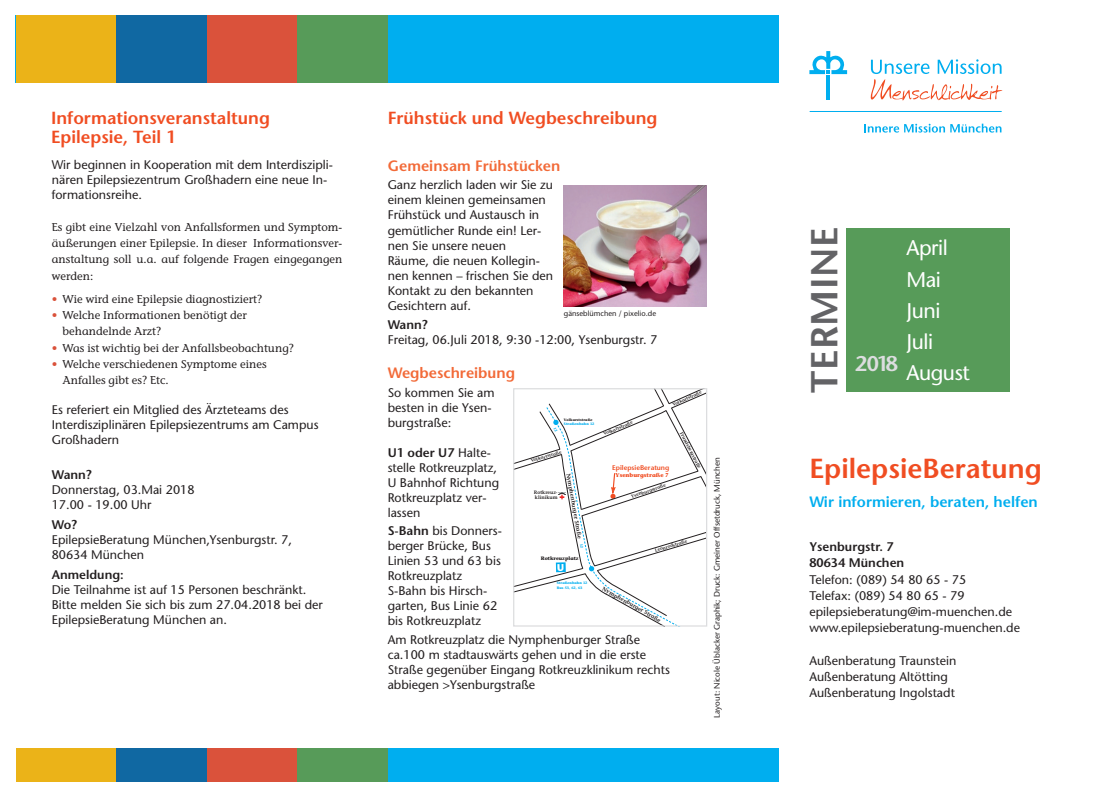
<style>
.page{position:relative;width:1105px;height:797px;background:#fff}
.page>*{position:absolute;margin:0;border:0;box-sizing:border-box;transform-origin:0 0}
.t1{font:600 37.5px "Stone Sans";letter-spacing:.015em;color:#636366}
.t2{font:600 27.5px "Stone Sans";color:#f04d22}
.t3{font:21.25px/31.2px "Stone Sans";letter-spacing:-.02em;color:#fff}
.t4{font:600 21.25px "Stone Sans";color:#dcdddf}
.t5{font:600 17.5px/18.8px "Stone Sans";color:#f04d22}
.t6{font:600 15px "Stone Sans";color:#f26a38}
.t7{font:600 15px "Stone Sans";color:#00aeef}
.t8{font:12.5px/15px "Stone Sans";color:#231f20}
.t9{font:600 12.5px/16.2px "Stone Sans";color:#231f20}
.t10{font:11.25px/16.2px "Stone Informal";color:#231f20}
.t11{font:8.12px "Stone Sans";color:#231f20}
.t12{font:7.5px "Stone Sans";color:#231f20}
.t13{font:600 6.75px "Stone Sans";color:#f04d22}
.t14{font:600 5.62px "Stone Informal";color:#231f20}
.t15{font:700 5.62px "Stone Informal";letter-spacing:-.005em;color:#f04d22}
.t16{font:600 4.88px/5.1px "Stone Informal";color:#231f20}
.t17{font:700 4.88px "Stone Informal";color:#231f20}
.t18{font:600 4.62px "Stone Informal";color:#231f20}
.t19{font:600 4.5px "Stone Informal";color:#231f20;scale:1.05 1}
.t20{font:700 3.5px/4.2px "Stone Informal";color:#00aeef}
.t21{font:700 3.5px "Stone Informal";color:#231f20}
.s1{color:#da523b}
.s2{font-weight:600}
</style>
<div class="page">
<div style="left:846px;top:228px;width:163px;height:163px;background:#579b59"></div>
<div style="left:228px;top:747px;width:551px;height:34px;background:#00aeef"></div>
<div style="left:16px;top:747px;width:101px;height:34px;background:#ebb318"></div>
<div style="left:207px;top:747px;width:90px;height:34px;background:#da523b"></div>
<div style="left:117px;top:747px;width:90px;height:34px;background:#1068a2"></div>
<div style="left:297px;top:747px;width:91px;height:34px;background:#579b59"></div>
<div style="left:16px;top:16px;width:763px;height:67px;background:#00aeef"></div>
<div style="left:207px;top:16px;width:90px;height:67px;background:#da523b"></div>
<div style="left:16px;top:16px;width:101px;height:67px;background:#ebb318"></div>
<div style="left:117px;top:16px;width:90px;height:67px;background:#1068a2"></div>
<div style="left:297px;top:16px;width:90px;height:67px;background:#579b59"></div>
<svg style="left:864px;top:124px;width:137px;height:9px"></svg>
<hr style="left:810px;top:111px;width:192px;height:1px;background:#00aeef">
<svg style="left:871px;top:59px;width:131px;height:41px"></svg>
<svg style="left:809px;top:51px;width:38px;height:23px"></svg>
<hr style="left:826px;top:75px;width:4px;height:25px;background:#00aeef">
<img style="left:564px;top:186px;width:143px;height:120px">
<svg style="left:514px;top:389px;width:193px;height:237px"></svg>
<h3 class="t5" style="left:51px;top:109px;width:220px">Informationsveranstaltung<br>Epilepsie, Teil 1</h3>
<p class="t8" style="left:52px;top:158px;width:283px">Wir beginnen in Kooperation mit dem Interdiszipli&shy;nären Epilepsiezentrum Großhadern eine neue In&shy;formationsreihe.</p>
<p class="t10" style="left:52px;top:219px;width:292px;text-align:justify">Es gibt eine Vielzahl von Anfallsformen und Symptom&shy;äußerungen einer Epilepsie. In dieser Informationsver&shy;anstaltung soll u.a. auf folgende Fragen eingegangen werden:</p>
<p class="t10" style="left:52px;top:291px;width:212px"><span class="s1">•</span> Wie wird eine Epilepsie diagnostiziert?</p>
<p class="t10" style="left:62px;top:307px;width:186px;text-indent:-11px"><span class="s1">•</span> Welche Informationen benötigt der behandelnde Arzt?</p>
<p class="t10" style="left:52px;top:339px;width:244px"><span class="s1">•</span> Was ist wichtig bei der Anfallsbeobachtung?</p>
<p class="t10" style="left:62px;top:356px;width:206px;text-indent:-11px"><span class="s1">•</span> Welche verschiedenen Symptome eines<br>Anfalles gibt es? Etc.</p>
<p class="t8" style="left:52px;top:402px;width:238px">Es referiert ein Mitglied des Ärzteteams des</p>
<p class="t8" style="left:52px;top:432px;width:69px">Großhadern</p>
<p class="t9" style="left:52px;top:466px;width:41px">Wann?</p>
<p class="t8" style="left:52px;top:482px;width:144px">Donnerstag, 03.Mai 2018<br>17.00 - 19.00 Uhr</p>
<p class="t9" style="left:52px;top:516px;width:27px">Wo?</p>
<p class="t8" style="left:52px;top:532px;width:242px">EpilepsieBeratung München,Ysenburgstr. 7,<br>80634 München</p>
<p class="t9" style="left:52px;top:566px;width:74px">Anmeldung:</p>
<p class="t8" style="left:52px;top:582px;width:273px">Die Teilnahme ist auf 15 Personen beschränkt.<br>Bitte melden Sie sich bis zum 27.04.2018 bei der<br>EpilepsieBeratung München an.</p>
<p class="t8" style="left:52px;top:417px;width:268px">Interdisziplinären Epilepsiezentrums am Campus</p>
<h3 class="t5" style="left:388px;top:109px;width:271px">Frühstück und Wegbeschreibung</h3>
<p class="t6" style="left:388px;top:157px;width:174px">Gemeinsam Frühstücken</p>
<p class="t8" style="left:388px;top:178px;width:167px">Ganz herzlich laden wir Sie zu einem kleinen gemeinsamen<br>Frühstück und Austausch in gemütlicher Runde ein! Ler&shy;nen Sie unsere neuen<br>Räume, die neuen Kollegin&shy;nen kennen – frischen Sie den<br>Kontakt zu den bekannten<br>Gesichtern auf.</p>
<p class="t9" style="left:388px;top:317px;width:41px">Wann?</p>
<p class="t8" style="left:388px;top:332px;width:271px">Freitag, 06.Juli 2018, 9:30 -12:00, Ysenburgstr. 7</p>
<p class="t6" style="left:388px;top:364px;width:129px">Wegbeschreibung</p>
<p class="t8" style="left:388px;top:385px;width:108px">So kommen Sie am</p>
<p class="t8" style="left:388px;top:415px;width:65px">burgstraße:</p>
<p class="t8" style="left:388px;top:445px;width:113px"><span class="s2">U1 oder U7</span> Halte&shy;stelle Rotkreuzplatz,<br>U Bahnhof Richtung<br>Rotkreuzplatz ver&shy;lassen</p>
<p class="t8" style="left:388px;top:523px;width:116px"><span class="s2">S-Bahn</span> bis Donners&shy;berger Brücke, Bus<br>Linien 53 und 63 bis<br>Rotkreuzplatz<br>S-Bahn bis Hirsch&shy;garten, Bus Linie 62 bis Rotkreuzplatz</p>
<p class="t8" style="left:388px;top:632px;width:284px">Am Rotkreuzplatz die Nymphenburger Straße ca.100 m stadtauswärts gehen und in die erste Straße gegenüber Eingang Rotkreuzklinikum rechts abbiegen &gt;Ysenburgstraße</p>
<p class="t12" style="left:564px;top:308px;width:94px">gänseblümchen / pixelio.de</p>
<p class="t18" style="left:672px;top:402px;width:33px;rotate:-24deg">Volkartstraße</p>
<p class="t18" style="left:684px;top:431px;width:42px;rotate:63deg">Frundsbergstraße</p>
<p class="t8" style="left:388px;top:400px;width:105px">besten in die Ysen-</p>
<p class="t21" style="left:564px;top:417px;width:30px">Volkarststraße</p>
<p class="t20" style="left:564px;top:421px;width:32px">Straßenbahn 12</p>
<p class="t18" style="left:602px;top:431px;width:33px;rotate:-22deg">Volkartstraße</p>
<p class="t19" style="left:530px;top:458px;width:32px;rotate:-16deg">Volkartstraße</p>
<p class="t13" style="left:612px;top:463px;width:59px">EpilepsieBeratung</p>
<p class="t14" style="left:572px;top:472px;width:67px;rotate:80deg">Nymphenburger Straße</p>
<p class="t15" style="left:615px;top:472px;width:55px">Ysenburgstraße 7</p>
<p class="t18" style="left:631px;top:493px;width:37px;rotate:-18deg">Ysenburgstraße</p>
<p class="t16" style="left:534px;top:489px;width:25px">Rotkreuz&shy;klinikum</p>
<p class="t18" style="left:654px;top:547px;width:35px;rotate:-16deg">Leonrodstraße</p>
<p class="t17" style="left:541px;top:555px;width:39px">Rotkreuzplatz</p>
<p class="t20" style="left:557px;top:581px;width:32px">Straßenbahn 12<br>Bus 53, 62, 63</p>
<p class="t14" style="left:605px;top:585px;width:67px;rotate:29deg">Nymphenburger Straße</p>
<h1 class="t1" style="left:802px;top:393px;width:168px;rotate:-90deg">TERMINE</h1>
<h3 class="t4" style="left:855px;top:351px;width:45px">2018</h3>
<h3 class="t3" style="left:906px;top:232px;width:65px">April<br>Mai<br>Juni<br>Juli<br>August</h3>
<p class="t11" style="left:712px;top:717px;width:262px;rotate:-90deg">Layout: Nicole Üblacker Graphik; Druck: Gmeiner Offsetdruck, München</p>
<h2 class="t2" style="left:809px;top:452px;width:234px">EpilepsieBeratung</h2>
<p class="t7" style="left:809px;top:492px;width:230px">Wir informieren, beraten, helfen</p>
<p class="t9" style="left:809px;top:538px;width:96px">Ysenburgstr. 7<br>80634 München</p>
<p class="t8" style="left:809px;top:571px;width:212px;line-height:16.2px">Telefon: (089) 54 80 65 - 75<br>Telefax: (089) 54 80 65 - 79 epilepsieberatung@im-muenchen.de www.epilepsieberatung-muenchen.de</p>
<p class="t8" style="left:809px;top:652px;width:149px;line-height:16.2px">Außenberatung Traunstein<br>Außenberatung Altötting<br>Außenberatung Ingolstadt</p>
</div>
